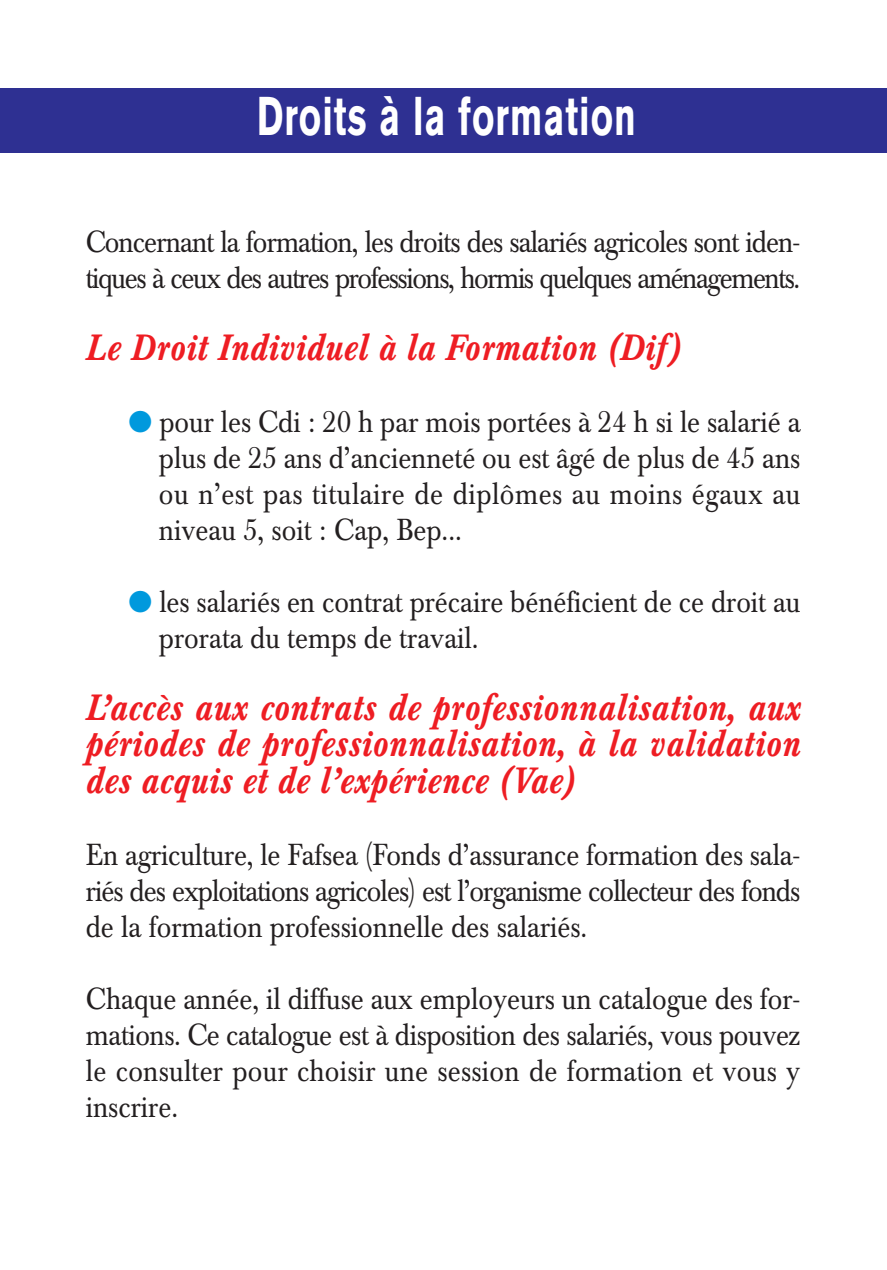
<style>
.page{position:relative;width:887px;height:1270px;background:#fff}
.page>*{position:absolute;margin:0;border:0;box-sizing:border-box;transform-origin:0 0}
.t1{font:700 54px "Akzidenz Grotesk BE";letter-spacing:.03em;color:#fff;scale:.67 1}
.t2{font:italic 500 36px/36px "Baskerville BE";letter-spacing:.025em;color:#ee1d23;text-align:justify;scale:.9 1}
.t3{font:30px/36px "Baskerville BE";color:#231f20;text-align:justify;scale:.9 1}
.t4{font:30px/36px "Baskerville BE";letter-spacing:-.05em;color:#231f20;scale:.9 1}
.s1{color:#09d}
</style>
<div class="page">
<div style="left:0;top:88px;width:886px;height:65px;background:#2e3092"></div>
<h1 class="t1" style="left:257px;top:96px;width:567px">Droits à la formation</h1>
<p class="t4" style="left:86px;top:227px;width:795px">Concernant la formation, les droits des salariés agricoles sont iden&shy;tiques à ceux des autres professions, hormis quelques aménagements.</p>
<p class="t2" style="left:86px;top:333px;width:663px">Le Droit Individuel à la Formation (Dif)</p>
<p class="t3" style="left:159px;top:407px;width:714px;text-indent:-31px"><span class="s1">●</span> pour les Cdi : 20 h par mois portées à 24 h si le salarié a plus de 25 ans d’ancienneté ou est âgé de plus de 45 ans ou n’est pas titulaire de diplômes au moins égaux au niveau 5, soit : Cap, Bep...</p>
<p class="t3" style="left:159px;top:587px;width:714px;text-indent:-31px"><span class="s1">●</span> les salariés en contrat précaire bénéficient de ce droit au prorata du temps de travail.</p>
<p class="t2" style="left:86px;top:693px;width:795px">L’accès aux contrats de professionnalisation, aux périodes de professionnalisation, à la validation des acquis et de l’expérience (Vae)</p>
<p class="t3" style="left:86px;top:839px;width:795px">En agriculture, le Fafsea (Fonds d’assurance formation des sala&shy;riés des exploitations agricoles) est l’organisme collecteur des fonds de la formation professionnelle des salariés.</p>
<p class="t3" style="left:86px;top:983px;width:795px">Chaque année, il diffuse aux employeurs un catalogue des for&shy;mations. Ce catalogue est à disposition des salariés, vous pouvez le consulter pour choisir une session de formation et vous y inscrire.</p>
</div>
